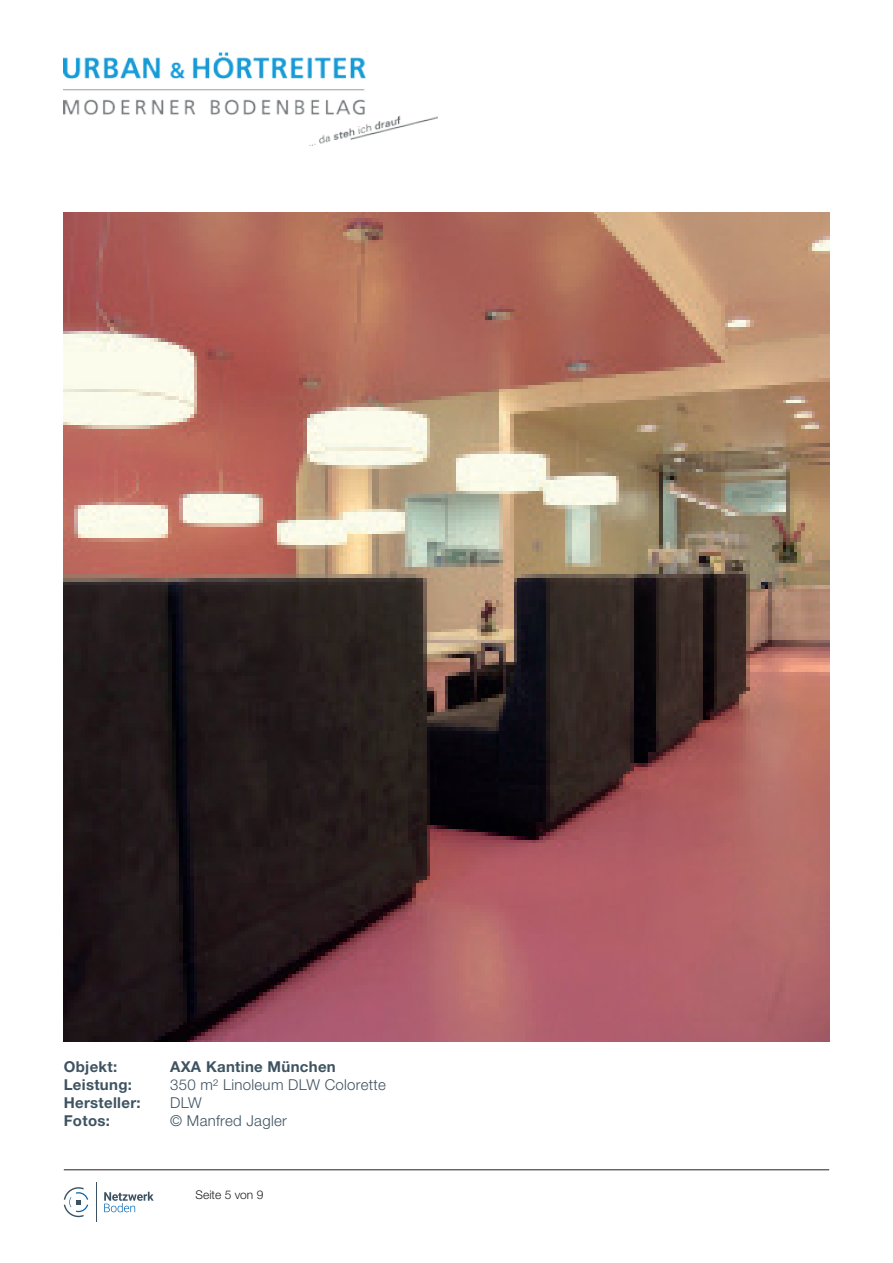
<style>
.page{position:relative;width:893px;height:1263px;background:#fff}
.page>*{position:absolute;margin:0;border:0;box-sizing:border-box;transform-origin:0 0}
.t1{font:700 15px "Helvetica Neue LT Pro";letter-spacing:.02em;color:#3e5361}
.t2{font:300 15px "Helvetica Neue LT Pro";letter-spacing:.02em;color:#3e5361}
.t3{font:300 12px "Helvetica Neue LT Pro";color:#231f20}
</style>
<div class="page">
<svg style="left:104px;top:1192px;width:50px;height:20px"></svg>
<hr style="left:96px;top:1182px;width:1px;height:40px;background:#3a5262">
<svg style="left:64px;top:1187px;width:24px;height:30px"></svg>
<hr style="left:64px;top:1169px;width:765px;height:1px;background:#231f20">
<img style="left:64px;top:52px;width:374px;height:93px">
<img style="left:64px;top:213px;width:765px;height:829px">
<p class="t1" style="left:64px;top:1057px;width:55px">Objekt:</p>
<p class="t1" style="left:170px;top:1057px;width:167px">AXA Kantine München</p>
<p class="t1" style="left:64px;top:1075px;width:70px">Leistung:</p>
<p class="t2" style="left:170px;top:1075px;width:217px">350 m² Linoleum DLW Colorette</p>
<p class="t1" style="left:64px;top:1093px;width:78px">Hersteller:</p>
<p class="t2" style="left:170px;top:1093px;width:33px">DLW</p>
<p class="t1" style="left:64px;top:1111px;width:48px">Fotos:</p>
<p class="t2" style="left:170px;top:1111px;width:118px">© Manfred Jagler</p>
<p class="t3" style="left:196px;top:1188px;width:69px">Seite 5 von 9</p>
</div>
